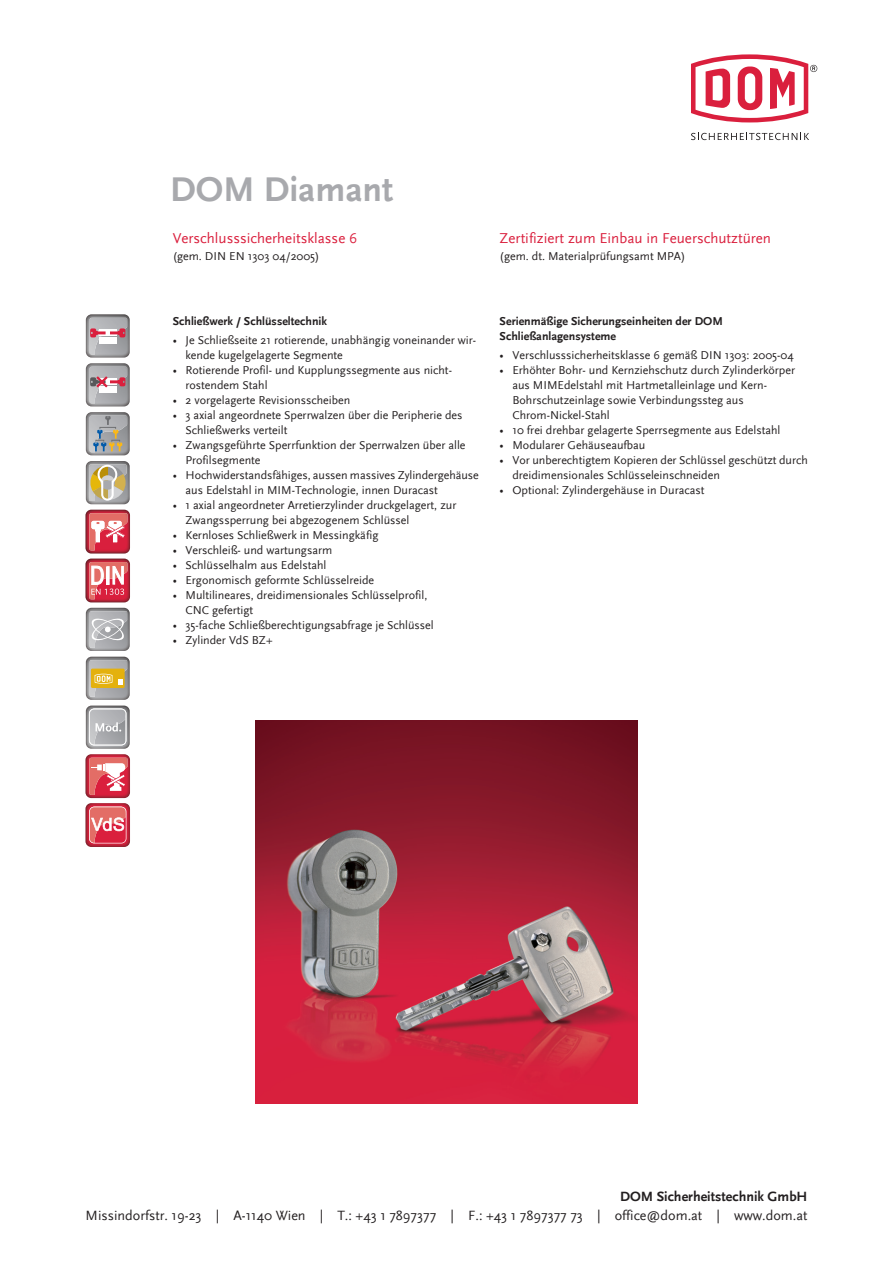
<style>
.page{position:relative;width:893px;height:1263px;background:#fff}
.page>*{position:absolute;margin:0;border:0;box-sizing:border-box;transform-origin:0 0}
.Fließtext{font:700 36px "Scala Sans";color:#a8a9ad}
.Hängender_Einzug{font:15px "Scala Sans";color:#da1f3d}
.t1{font:14.1px "Scala Sans";color:#231f20}
.t2{font:700 14.1px "Scala Sans";color:#231f20}
.SystemBeschreibung{font:12px "Scala Sans";color:#231f20}
.SystemBeschreibungÜb{font:700 12px/15px "Scala Sans";color:#231f20}
.Hängender_Einzug-2{font:12px "Scala Sans";color:#231f20}
</style>
<div class="page">
<svg style="left:691px;top:54px;width:126px;height:68px"></svg>
<svg style="left:691px;top:133px;width:118px;height:7px"></svg>
<img style="left:86px;top:314px;width:44px;height:44px">
<img style="left:89px;top:318px;width:38px;height:36px">
<div style="left:99px;top:337px;width:18px;height:7px;background:#fff"></div>
<svg style="left:90px;top:328px;width:35px;height:10px"></svg>
<img style="left:86px;top:363px;width:44px;height:43px">
<img style="left:89px;top:367px;width:38px;height:36px">
<div style="left:99px;top:386px;width:18px;height:7px;background:#fff"></div>
<svg style="left:90px;top:376px;width:35px;height:11px"></svg>
<img style="left:86px;top:412px;width:44px;height:43px">
<img style="left:89px;top:416px;width:38px;height:36px">
<svg style="left:93px;top:416px;width:29px;height:35px"></svg>
<img style="left:86px;top:461px;width:44px;height:43px">
<img style="left:89px;top:464px;width:38px;height:37px">
<svg style="left:90px;top:465px;width:36px;height:36px"></svg>
<img style="left:85px;top:510px;width:45px;height:43px">
<img style="left:89px;top:513px;width:38px;height:37px">
<svg style="left:91px;top:521px;width:34px;height:21px"></svg>
<img style="left:85px;top:559px;width:45px;height:43px">
<img style="left:89px;top:562px;width:38px;height:37px">
<svg style="left:91px;top:566px;width:33px;height:29px"></svg>
<img style="left:85px;top:754px;width:45px;height:44px">
<img style="left:89px;top:758px;width:38px;height:37px">
<svg style="left:91px;top:763px;width:35px;height:28px"></svg>
<img style="left:85px;top:803px;width:45px;height:44px">
<img style="left:89px;top:806px;width:37px;height:1px">
<svg style="left:89px;top:807px;width:37px;height:36px"></svg>
<img style="left:86px;top:706px;width:44px;height:43px">
<svg style="left:89px;top:708px;width:37px;height:37px"></svg>
<img style="left:86px;top:608px;width:44px;height:43px">
<img style="left:89px;top:611px;width:38px;height:37px">
<svg style="left:90px;top:617px;width:35px;height:25px"></svg>
<img style="left:86px;top:657px;width:44px;height:43px">
<img style="left:89px;top:660px;width:38px;height:37px">
<div style="left:91px;top:669px;width:34px;height:19px;background:#e4b10e"></div>
<svg style="left:118px;top:679px;width:4px;height:6px"></svg>
<svg style="left:95px;top:674px;width:17px;height:10px"></svg>
<img style="left:255px;top:721px;width:383px;height:382px">
<p class="Fließtext" style="left:170px;top:170px;width:225px">DOM Diamant</p>
<p class="Hängender_Einzug" style="left:173px;top:230px;width:186px">Verschlusssicherheitsklasse 6</p>
<p class="Hängender_Einzug-2" style="left:173px;top:249px;width:148px">(gem. DIN EN 1303 04/2005)</p>
<p class="SystemBeschreibungÜb" style="left:173px;top:314px;width:156px">Schließwerk / Schlüsseltechnik</p>
<p class="SystemBeschreibung" style="left:173px;top:333px;width:305px">• Je Schließseite 21 rotierende, unabhängig voneinander wir-</p>
<p class="SystemBeschreibung" style="left:185px;top:348px;width:159px">kende kugelgelagerte Segmente</p>
<p class="SystemBeschreibung" style="left:173px;top:363px;width:281px">• Rotierende Profil- und Kupplungssegmente aus nicht-</p>
<p class="SystemBeschreibung" style="left:185px;top:378px;width:84px">rostendem Stahl</p>
<p class="SystemBeschreibung" style="left:173px;top:393px;width:179px">• 2 vorgelagerte Revisionsscheiben</p>
<p class="SystemBeschreibung" style="left:173px;top:408px;width:291px">• 3 axial angeordnete Sperrwalzen über die Peripherie des</p>
<p class="SystemBeschreibung" style="left:185px;top:423px;width:103px">Schließwerks verteilt</p>
<p class="SystemBeschreibung" style="left:173px;top:438px;width:294px">• Zwangsgeführte Sperrfunktion der Sperrwalzen über alle</p>
<p class="SystemBeschreibung" style="left:185px;top:453px;width:77px">Profilsegmente</p>
<p class="SystemBeschreibung" style="left:173px;top:468px;width:308px">• Hochwiderstandsfähiges, aussen massives Zylindergehäuse</p>
<p class="SystemBeschreibung" style="left:185px;top:483px;width:254px">aus Edelstahl in MIM-Technologie, innen Duracast</p>
<p class="SystemBeschreibung" style="left:173px;top:498px;width:285px">• 1 axial angeordneter Arretierzylinder druckgelagert, zur</p>
<p class="SystemBeschreibung" style="left:185px;top:513px;width:225px">Zwangssperrung bei abgezogenem Schlüssel</p>
<p class="SystemBeschreibung" style="left:173px;top:528px;width:207px">• Kernloses Schließwerk in Messingkäfig</p>
<p class="SystemBeschreibung" style="left:173px;top:543px;width:161px">• Verschleiß- und wartungsarm</p>
<p class="SystemBeschreibung" style="left:173px;top:558px;width:155px">• Schlüsselhalm aus Edelstahl</p>
<p class="SystemBeschreibung" style="left:173px;top:573px;width:203px">• Ergonomisch geformte Schlüsselreide</p>
<p class="SystemBeschreibung" style="left:173px;top:588px;width:256px">• Multilineares, dreidimensionales Schlüsselprofil,</p>
<p class="SystemBeschreibung" style="left:185px;top:603px;width:69px">CNC gefertigt</p>
<p class="SystemBeschreibung" style="left:173px;top:618px;width:263px">• 35-fache Schließberechtigungsabfrage je Schlüssel</p>
<p class="SystemBeschreibung" style="left:173px;top:633px;width:101px">• Zylinder VdS BZ+</p>
<p class="Hängender_Einzug" style="left:500px;top:230px;width:273px">Zertifiziert zum Einbau in Feuerschutztüren</p>
<p class="Hängender_Einzug-2" style="left:500px;top:249px;width:187px">(gem. dt. Materialprüfungsamt MPA)</p>
<p class="SystemBeschreibungÜb" style="left:500px;top:314px;width:225px">Serienmäßige Sicherungseinheiten der DOM<br>Schließanlagensysteme</p>
<p class="SystemBeschreibung" style="left:500px;top:349px;width:296px">• Verschlusssicherheitsklasse 6 gemäß DIN 1303: 2005-04</p>
<p class="SystemBeschreibung" style="left:500px;top:364px;width:297px">• Erhöhter Bohr- und Kernziehschutz durch Zylinderkörper</p>
<p class="SystemBeschreibung" style="left:512px;top:379px;width:256px">aus MIMEdelstahl mit Hartmetalleinlage und Kern-</p>
<p class="SystemBeschreibung" style="left:512px;top:394px;width:233px">Bohrschutzeinlage sowie Verbindungssteg aus</p>
<p class="SystemBeschreibung" style="left:512px;top:409px;width:99px">Chrom-Nickel-Stahl</p>
<p class="SystemBeschreibung" style="left:500px;top:424px;width:282px">• 10 frei drehbar gelagerte Sperrsegmente aus Edelstahl</p>
<p class="SystemBeschreibung" style="left:500px;top:439px;width:147px">• Modularer Gehäuseaufbau</p>
<p class="SystemBeschreibung" style="left:500px;top:454px;width:310px">• Vor unberechtigtem Kopieren der Schlüssel geschützt durch</p>
<p class="SystemBeschreibung" style="left:512px;top:469px;width:209px">dreidimensionales Schlüsseleinschneiden</p>
<p class="SystemBeschreibung" style="left:500px;top:484px;width:206px">• Optional: Zylindergehäuse in Duracast</p>
<p class="t2" style="left:620px;top:1188px;width:189px">DOM Sicherheitstechnik GmbH</p>
<p class="t1" style="left:86px;top:1208px;width:723px">Missindorfstr. 19-23 | A-1140 Wien | T.: +43 1 7897377 | F.: +43 1 7897377 73 | office@dom.at | www.dom.at</p>
</div>
